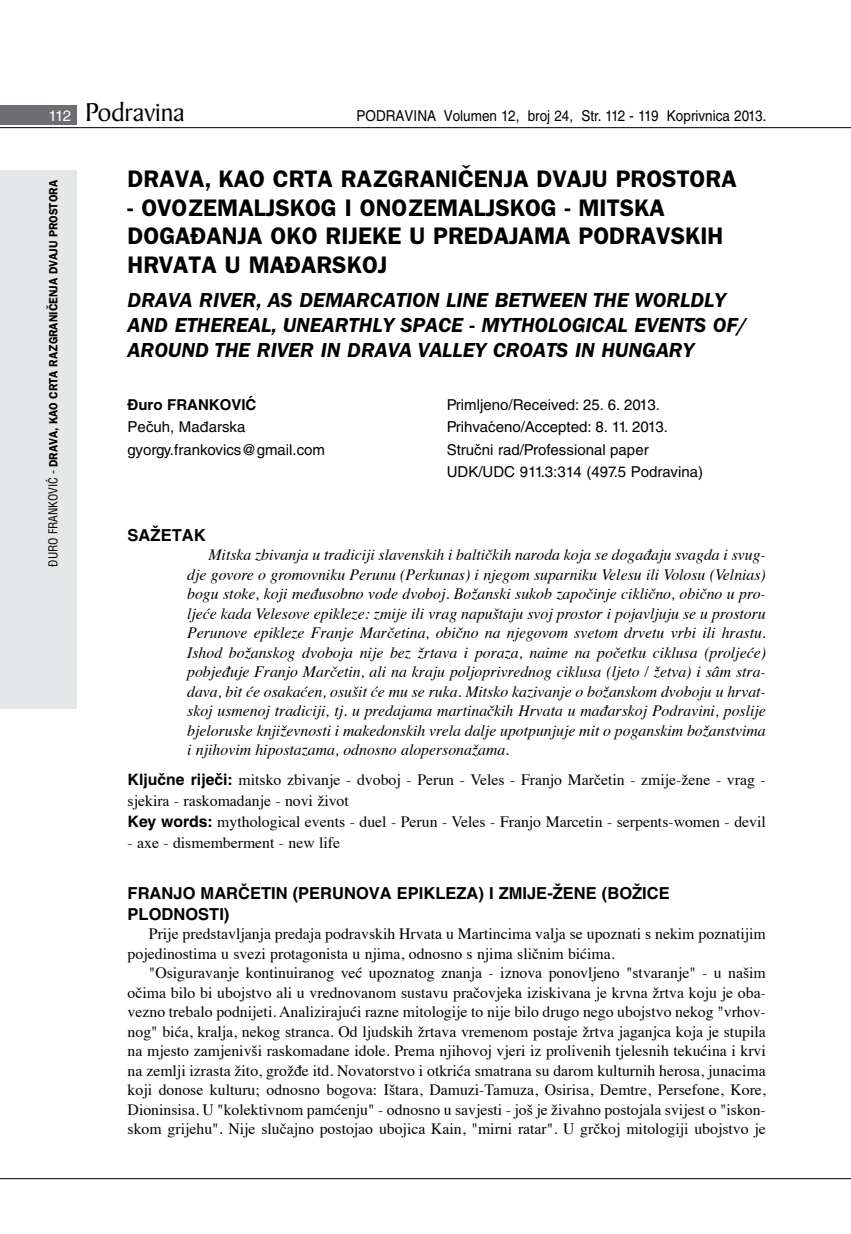
<style>
.page{position:relative;width:851px;height:1234px;background:#fff}
.page>*{position:absolute;margin:0;border:0;box-sizing:border-box;transform-origin:0 0}
.t1{font:27.6px "Baker Signet BT";color:#000}
.t2{font:600 24px/28.8px "ITC Franklin Gothic Skin 29";color:#000}
.t3{font:italic 600 21px/25.2px "ITC Franklin Gothic Skin 29";color:#000}
.t4{font:700 16.5px "Helvetica LT Skin 29";color:#000}
.t5{font:15.75px/19.5px "Times";color:#000}
.t6{font:italic 15.75px/19.5px "Times";color:#000;text-align:justify}
.t7{font:15px/22.5px "Helvetica LT Skin 29";color:#000}
.t8{font:15px "Helvetica LT Skin 29";color:#000;scale:.9 1}
.t9{font:700 15px "Helvetica LT Skin 29";color:#000}
.t10{font:600 12px "ITC Franklin Gothic Skin 29";letter-spacing:-.005em;color:#000;scale:.95 1}
.s1{font-family:"Helvetica LT Skin 29";font-size:15px;color:#fff}
.s2{font-family:"Helvetica LT Skin 29";font-weight:400;font-stretch:condensed}
.s3{font-family:"Helvetica LT Skin 29";font-weight:700}
</style>
<div class="page">
<div style="left:0;top:170px;width:77px;height:538px;background:#e6e7e8"></div>
<div style="left:0;top:105px;width:77px;height:19px;background:#6d6e71"></div>
<hr style="left:0;top:127px;width:850px;height:1px;background:#000">
<hr style="left:0;top:1177px;width:850px;height:1px;background:#000">
<h1 class="t1" style="left:49px;top:95px;width:137px"><span class="s1">112</span> Podravina</h1>
<p class="t8" style="left:356px;top:107px;width:457px">PODRAVINA Volumen 12, broj 24, Str. 112 - 119 Koprivnica 2013.</p>
<p class="t10" style="left:46px;top:566px;width:408px;rotate:-90deg"><span class="s2">Đuro FRANKOVI Ć -</span> DRAVA, KAO CRTA RAZGRANIČENJA DVAJU PROSTORA</p>
<h2 class="t2" style="left:128px;top:164px;width:610px">DRAVA, KAO CRTA RAZGRANIČENJA DVAJU PROSTORA</h2>
<h2 class="t2" style="left:128px;top:193px;width:597px">- OVOZEMALJSKOG I ONOZEMALJSKOG - MITSKA<br>DOGAĐANJA OKO RIJEKE U PREDAJAMA PODRAVSKIH<br>HRVATA U MAĐARSKOJ</h2>
<h3 class="t3" style="left:128px;top:287px;width:620px">DRAVA RIVER, AS DEMARCATION LINE BETWEEN THE WORLDLY<br>AND ETHEREAL, UNEARTHLY SPACE - MYTHOLOGICAL EVENTS OF/<br>AROUND THE RIVER IN DRAVA VALLEY CROATS IN HUNGARY</h3>
<p class="t9" style="left:128px;top:395px;width:130px">ĐURO FRANKOVIĆ</p>
<p class="t7" style="left:446px;top:393px;width:214px">Primljeno/Received: 25. 6. 2013.</p>
<p class="t7" style="left:128px;top:415px;width:119px">Pečuh, Mađarska</p>
<p class="t7" style="left:446px;top:415px;width:223px">Prihvaćeno/Accepted: 8. 11. 2013.</p>
<p class="t7" style="left:128px;top:438px;width:199px">gyorgy.frankovics@gmail.com</p>
<p class="t7" style="left:446px;top:438px;width:258px">Stručni rad/Professional paper<br>UDK/UDC 911.3:314 (497.5 Podravina)</p>
<p class="t4" style="left:128px;top:524px;width:24px">SAŽETAK</p>
<p class="t6" style="left:187px;top:544px;width:580px;text-indent:21px">Mitska zbivanja u tradiciji slavenskih i baltičkih naroda koja se događaju svagda i svug&shy;dje govore o gromovniku Perunu (Perkunas) i njegom suparniku Velesu ili Volosu (Velnias) bogu stoke, koji međusobno vode dvoboj. Božanski sukob započinje ciklično, obično u pro&shy;ljeće kada Velesove epikleze: zmije ili vrag napuštaju svoj prostor i pojavljuju se u prostoru Perunove epikleze Franje Marčetina, obično na njegovom svetom drvetu vrbi ili hrastu.<br>Ishod božanskog dvoboja nije bez žrtava i poraza, naime na početku ciklusa (proljeće) pobjeđuje Franjo Marčetin, ali na kraju poljoprivrednog ciklusa (ljeto / žetva) i sâm stra&shy;dava, bit će osakaćen, osušit će mu se ruka. Mitsko kazivanje o božanskom dvoboju u hrvat&shy;skoj usmenoj tradiciji, tj. u predajama martinačkih Hrvata u mađarskoj Podravini, poslije bjeloruske književnosti i makedonskih vrela dalje upotpunjuje mit o poganskim božanstvima i njihovim hipostazama, odnosno alopersonažama.</p>
<p class="t5" style="left:128px;top:767px;width:639px;line-height:21px"><span class="s3">KLJUČNE RIJEČI:</span> mitsko zbivanje - dvoboj - Perun - Veles - Franjo Marčetin - zmije-žene - vrag - sjekira - raskomadanje - novi život<br><span class="s3">KEY WORDS:</span> mythological events - duel - Perun - Veles - Franjo Marcetin - serpents-women - devil</p>
<p class="t5" style="left:128px;top:831px;width:214px">- axe - dismemberment - new life</p>
<p class="t4" style="left:128px;top:882px;width:194px">FRANJO MARČETIN (PERU</p>
<p class="t4" style="left:344px;top:882px;width:91px">NOVA EPIKLE</p>
<p class="t4" style="left:456px;top:882px;width:202px">ZA) I ZMIJE-ŽENE (BOŽICE</p>
<p class="t4" style="left:128px;top:903px;width:103px">PLODNOSTI)</p>
<p class="t5" style="left:128px;top:922px;width:639px;text-indent:21px">Prije predstavljanja predaja podravskih Hrvata u Martincima valja se upoznati s nekim poznatijim pojedinostima u svezi protagonista u njima, odnosno s njima sličnim bićima.</p>
<p class="t5" style="left:128px;top:961px;width:639px;text-align:justify;text-indent:21px">"Osiguravanje kontinuiranog već upoznatog znanja - iznova ponovljeno "stvaranje" - u našim očima bilo bi ubojstvo ali u vrednovanom sustavu pračovjeka iziskivana je krvna žrtva koju je oba&shy;vezno trebalo podnijeti. Analizirajući razne mitologije to nije bilo drugo nego ubojstvo nekog "vrhov&shy;nog" bića, kralja, nekog stranca. Od ljudskih žrtava vremenom postaje žrtva jaganjca koja je stupila na mjesto zamjenivši raskomadane idole. Prema njihovoj vjeri iz prolivenih tjelesnih tekućina i krvi na zemlji izrasta žito, grožđe itd. Novatorstvo i otkrića smatrana su darom kulturnih herosa, junacima koji donose kulturu; odnosno bogova: Ištara, Damuzi-Tamuza, Osirisa, Demtre, Persefone, Kore, Dioninsisa. U "kolektivnom pamćenju" - odnosno u savjesti - još je živahno postojala svijest o "iskon&shy;skom grijehu". Nije slučajno postojao ubojica Kain, "mirni ratar". U grčkoj mitologiji ubojstvo je</p>
</div>
